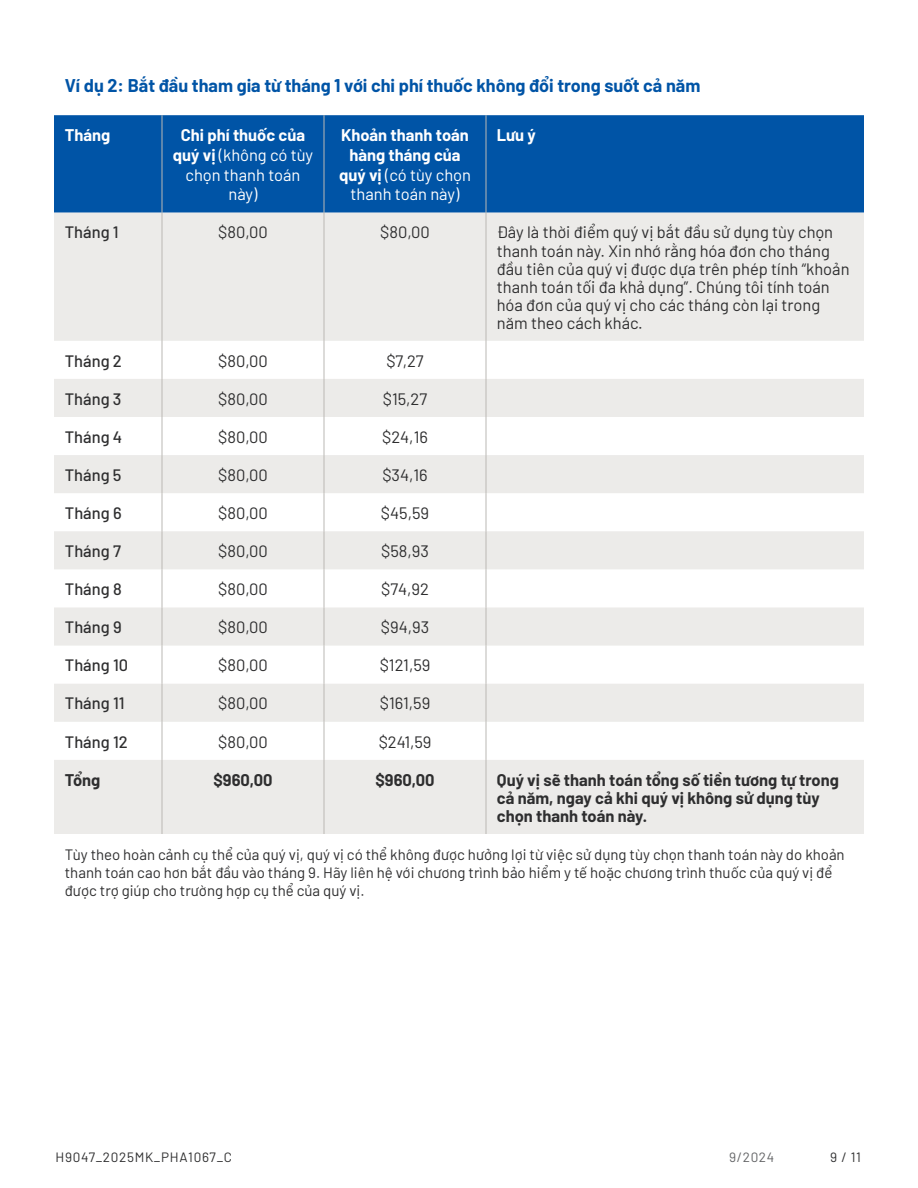
<style>
.page{position:relative;width:918px;height:1188px;background:#fff}
.page>*{position:absolute;margin:0;border:0;box-sizing:border-box;transform-origin:0 0}
.t1{font:700 18px "Barlow";color:#0054a6}
.t2{font:16.5px/18px "Barlow";color:#2e2e2f}
.t3{font:700 16.5px/18px "Barlow";color:#2e2e2f}
.t4{font:500 16.5px "Barlow";color:#2e2e2f}
.t5{font:700 16.5px/19.8px "Barlow";color:#fff;text-align:center}
.t6{font:16.5px/19.8px "Barlow";color:#fff;text-align:center}
.t7{font:15px/18px "Barlow";color:#2e2e2f}
.t8{font:13.5px "Barlow";letter-spacing:.05em;color:#2e2e2f}
.t9{font:13.5px "Barlow";color:#636466}
.s1{font-weight:700}
.s2{font-weight:400}
</style>
<div class="page">
<div style="left:54px;top:115px;width:810px;height:98px;background:#0054a6"></div>
<svg style="left:54px;top:213px;width:810px;height:621px;fill:#ecebe9"></svg>
<hr style="left:162px;top:115px;width:1px;height:98px;background:#bbb9b4">
<hr style="left:324px;top:115px;width:1px;height:98px;background:#bbb9b4">
<hr style="left:486px;top:115px;width:1px;height:98px;background:#bbb9b4">
<hr style="left:162px;top:213px;width:1px;height:128px;background:#bbb9b4">
<hr style="left:324px;top:213px;width:1px;height:128px;background:#bbb9b4">
<hr style="left:486px;top:213px;width:1px;height:128px;background:#bbb9b4">
<hr style="left:162px;top:341px;width:1px;height:38px;background:#bbb9b4">
<hr style="left:324px;top:341px;width:1px;height:38px;background:#bbb9b4">
<hr style="left:486px;top:341px;width:1px;height:38px;background:#bbb9b4">
<hr style="left:162px;top:379px;width:1px;height:38px;background:#bbb9b4">
<hr style="left:324px;top:379px;width:1px;height:38px;background:#bbb9b4">
<hr style="left:486px;top:379px;width:1px;height:38px;background:#bbb9b4">
<hr style="left:162px;top:417px;width:1px;height:38px;background:#bbb9b4">
<hr style="left:324px;top:417px;width:1px;height:38px;background:#bbb9b4">
<hr style="left:486px;top:417px;width:1px;height:38px;background:#bbb9b4">
<hr style="left:162px;top:455px;width:1px;height:38px;background:#bbb9b4">
<hr style="left:324px;top:455px;width:1px;height:38px;background:#bbb9b4">
<hr style="left:486px;top:455px;width:1px;height:38px;background:#bbb9b4">
<hr style="left:162px;top:493px;width:1px;height:38px;background:#bbb9b4">
<hr style="left:324px;top:493px;width:1px;height:38px;background:#bbb9b4">
<hr style="left:486px;top:493px;width:1px;height:38px;background:#bbb9b4">
<hr style="left:162px;top:531px;width:1px;height:38px;background:#bbb9b4">
<hr style="left:324px;top:531px;width:1px;height:38px;background:#bbb9b4">
<hr style="left:486px;top:531px;width:1px;height:38px;background:#bbb9b4">
<hr style="left:162px;top:569px;width:1px;height:39px;background:#bbb9b4">
<hr style="left:324px;top:569px;width:1px;height:39px;background:#bbb9b4">
<hr style="left:486px;top:569px;width:1px;height:39px;background:#bbb9b4">
<hr style="left:162px;top:607px;width:1px;height:39px;background:#bbb9b4">
<hr style="left:324px;top:607px;width:1px;height:39px;background:#bbb9b4">
<hr style="left:486px;top:607px;width:1px;height:39px;background:#bbb9b4">
<hr style="left:162px;top:646px;width:1px;height:38px;background:#bbb9b4">
<hr style="left:324px;top:646px;width:1px;height:38px;background:#bbb9b4">
<hr style="left:486px;top:646px;width:1px;height:38px;background:#bbb9b4">
<hr style="left:162px;top:684px;width:1px;height:38px;background:#bbb9b4">
<hr style="left:324px;top:684px;width:1px;height:38px;background:#bbb9b4">
<hr style="left:486px;top:684px;width:1px;height:38px;background:#bbb9b4">
<hr style="left:162px;top:722px;width:1px;height:38px;background:#bbb9b4">
<hr style="left:324px;top:722px;width:1px;height:38px;background:#bbb9b4">
<hr style="left:486px;top:722px;width:1px;height:38px;background:#bbb9b4">
<hr style="left:162px;top:760px;width:1px;height:74px;background:#bbb9b4">
<hr style="left:324px;top:760px;width:1px;height:74px;background:#bbb9b4">
<hr style="left:486px;top:760px;width:1px;height:74px;background:#bbb9b4">
<p class="t1" style="left:65px;top:72px;width:637px">Ví dụ 2: Bắt đầu tham gia từ tháng 1 với chi phí thuốc không đổi trong suốt cả năm</p>
<p class="t5" style="left:65px;top:124px;width:47px">Tháng</p>
<p class="t6" style="left:173px;top:124px;width:142px"><span class="s1">Chi phí thuốc của quý vị</span> (không có tùy chọn thanh toán này)</p>
<p class="t5" style="left:339px;top:124px;width:133px">Khoản thanh toán hàng tháng của quý vị <span class="s2">(có tùy chọn thanh toán này)</span></p>
<p class="t5" style="left:497px;top:124px;width:41px">Lưu ý</p>
<p class="t4" style="left:65px;top:221px;width:55px">Tháng 1</p>
<p class="t2" style="left:218px;top:222px;width:51px">$80,00</p>
<p class="t2" style="left:380px;top:222px;width:51px">$80,00</p>
<p class="t2" style="left:497px;top:222px;width:354px">Đây là thời điểm quý vị bắt đầu sử dụng tùy chọn thanh toán này. Xin nhớ rằng hóa đơn cho tháng đầu tiên của quý vị được dựa trên phép tính “khoản thanh toán tối đa khả dụng”. Chúng tôi tính toán hóa đơn của quý vị cho các tháng còn lại trong năm theo cách khác.</p>
<p class="t4" style="left:65px;top:349px;width:59px">Tháng 2</p>
<p class="t2" style="left:218px;top:350px;width:51px">$80,00</p>
<p class="t2" style="left:386px;top:350px;width:39px">$7,27</p>
<p class="t4" style="left:65px;top:387px;width:58px">Tháng 3</p>
<p class="t2" style="left:218px;top:388px;width:51px">$80,00</p>
<p class="t2" style="left:383px;top:388px;width:46px">$15,27</p>
<p class="t4" style="left:65px;top:425px;width:59px">Tháng 4</p>
<p class="t2" style="left:218px;top:427px;width:51px">$80,00</p>
<p class="t2" style="left:382px;top:427px;width:47px">$24,16</p>
<p class="t4" style="left:65px;top:463px;width:58px">Tháng 5</p>
<p class="t2" style="left:218px;top:465px;width:51px">$80,00</p>
<p class="t2" style="left:382px;top:465px;width:47px">$34,16</p>
<p class="t4" style="left:65px;top:501px;width:58px">Tháng 6</p>
<p class="t2" style="left:218px;top:503px;width:51px">$80,00</p>
<p class="t2" style="left:381px;top:503px;width:50px">$45,59</p>
<p class="t4" style="left:65px;top:539px;width:58px">Tháng 7</p>
<p class="t2" style="left:218px;top:541px;width:51px">$80,00</p>
<p class="t2" style="left:381px;top:541px;width:49px">$58,93</p>
<p class="t4" style="left:65px;top:577px;width:58px">Tháng 8</p>
<p class="t2" style="left:218px;top:579px;width:51px">$80,00</p>
<p class="t2" style="left:381px;top:579px;width:49px">$74,92</p>
<p class="t4" style="left:65px;top:615px;width:58px">Tháng 9</p>
<p class="t2" style="left:218px;top:617px;width:51px">$80,00</p>
<p class="t2" style="left:381px;top:617px;width:50px">$94,93</p>
<p class="t4" style="left:65px;top:653px;width:65px">Tháng 10</p>
<p class="t2" style="left:218px;top:655px;width:51px">$80,00</p>
<p class="t2" style="left:380px;top:655px;width:52px">$121,59</p>
<p class="t4" style="left:65px;top:692px;width:61px">Tháng 11</p>
<p class="t2" style="left:218px;top:693px;width:51px">$80,00</p>
<p class="t2" style="left:380px;top:693px;width:52px">$161,59</p>
<p class="t4" style="left:65px;top:730px;width:64px">Tháng 12</p>
<p class="t2" style="left:218px;top:731px;width:51px">$80,00</p>
<p class="t2" style="left:379px;top:731px;width:54px">$241,59</p>
<p class="t3" style="left:65px;top:769px;width:37px">Tổng</p>
<p class="t3" style="left:214px;top:769px;width:61px">$960,00</p>
<p class="t3" style="left:376px;top:769px;width:61px">$960,00</p>
<p class="t3" style="left:497px;top:769px;width:344px">Quý vị sẽ thanh toán tổng số tiền tương tự trong cả năm, ngay cả khi quý vị không sử dụng tùy chọn thanh toán này.</p>
<p class="t7" style="left:65px;top:844px;width:781px">Tùy theo hoàn cảnh cụ thể của quý vị, quý vị có thể không được hưởng lợi từ việc sử dụng tùy chọn thanh toán này do khoản thanh toán cao hơn bắt đầu vào tháng 9. Hãy liên hệ với chương trình bảo hiểm y tế hoặc chương trình thuốc của quý vị để được trợ giúp cho trường hợp cụ thể của quý vị.</p>
<p class="t8" style="left:56px;top:1147px;width:178px">H9047_2025MK_PHA1067_C</p>
<p class="t9" style="left:729px;top:1147px;width:47px">9/2024</p>
<p class="t8" style="left:830px;top:1147px;width:32px">9 / 11</p>
</div>
